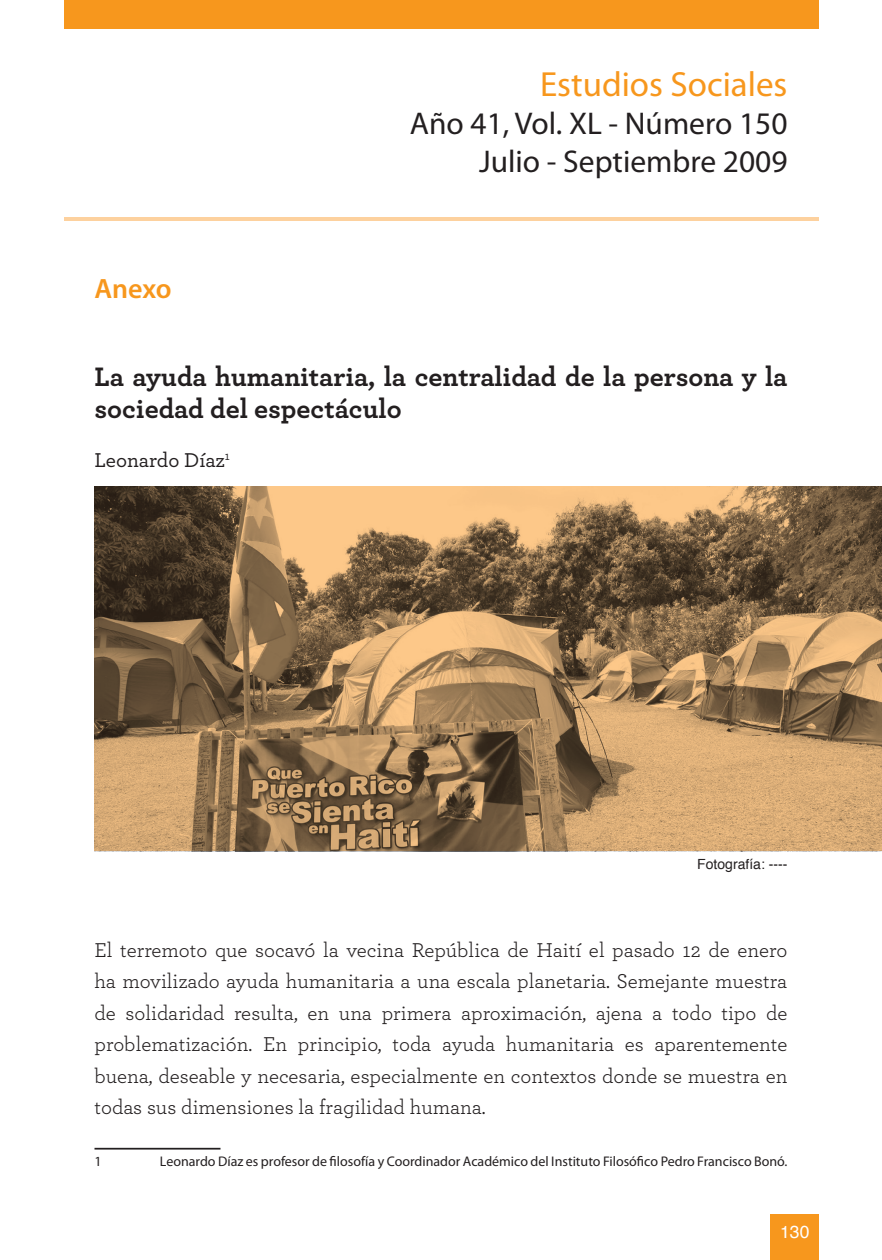
<style>
.page{position:relative;width:882px;height:1260px;background:#fff}
.page>*{position:absolute;margin:0;border:0;box-sizing:border-box;transform-origin:0 0}
.t1{font:35px "Myriad Pro";color:#f7971d}
.t2{font:31.5px/37.8px "Myriad Pro";color:#231f20;text-align:right}
.t3{font:700 28px/31.5px "Archer";color:#231f20}
.Título_1{font:600 28px "Myriad Pro";letter-spacing:-.005em;color:#f7971d}
.Texto_Base{font:21px/31.5px "Archer";color:#231f20;text-align:justify}
.t4{font:500 21px "Archer";letter-spacing:-.005em;color:#231f20}
.t5{font:17.5px "Helvetica";color:#fff}
.PIE_de_PAGINA{font:14px "Myriad Pro";color:#231f20}
.SUBTITULOS{font:14px "Helvetica";color:#231f20}
</style>
<div class="page">
<div style="left:65px;top:0;width:754px;height:29px;background:#f7971d"></div>
<hr style="left:65px;top:218px;width:754px;height:3px;background:#fdd19e">
<div style="left:771px;top:1214px;width:48px;height:46px;background:#f7971d"></div>
<hr style="left:94px;top:1148px;width:126px;height:2px;background:#231f20">
<svg style="left:94px;top:486px;width:788px;height:365px;background:#9b7b55"></svg>
<p class="Título_1" style="left:94px;top:270px;width:78px">Anexo</p>
<h1 class="t1" style="left:540px;top:63px;width:249px">Estudios Sociales</h1>
<h2 class="t2" style="left:410px;top:104px;width:379px">Año 41, Vol. XL - Número 150<br>Julio - Septiembre 2009</h2>
<p class="t3" style="left:94px;top:359px;width:695px">La ayuda humanitaria, la centralidad de la persona y la sociedad del espectáculo</p>
<p class="t4" style="left:94px;top:445px;width:137px">Leonardo Díaz<sup>1</sup></p>
<p class="SUBTITULOS" style="left:697px;top:853px;width:92px">Fotografía: ----</p>
<p class="Texto_Base" style="left:94px;top:933px;width:695px">El terremoto que socavó la vecina República de Haití el pasado 12 de enero ha movilizado ayuda humanitaria a una escala planetaria. Semejante muestra de solidaridad resulta, en una primera aproximación, ajena a todo tipo de problematización. En principio, toda ayuda humanitaria es aparentemente buena, deseable y necesaria, especialmente en contextos donde se muestra en todas sus dimensiones la fragilidad humana.</p>
<p class="PIE_de_PAGINA" style="left:94px;top:1152px;width:9px">1</p>
<p class="PIE_de_PAGINA" style="left:160px;top:1152px;width:629px">Leonardo Díaz es profesor de filosofía y Coordinador Académico del Instituto Filosófico Pedro Francisco Bonó.</p>
<p class="t5" style="left:780px;top:1219px;width:31px">130</p>
</div>
